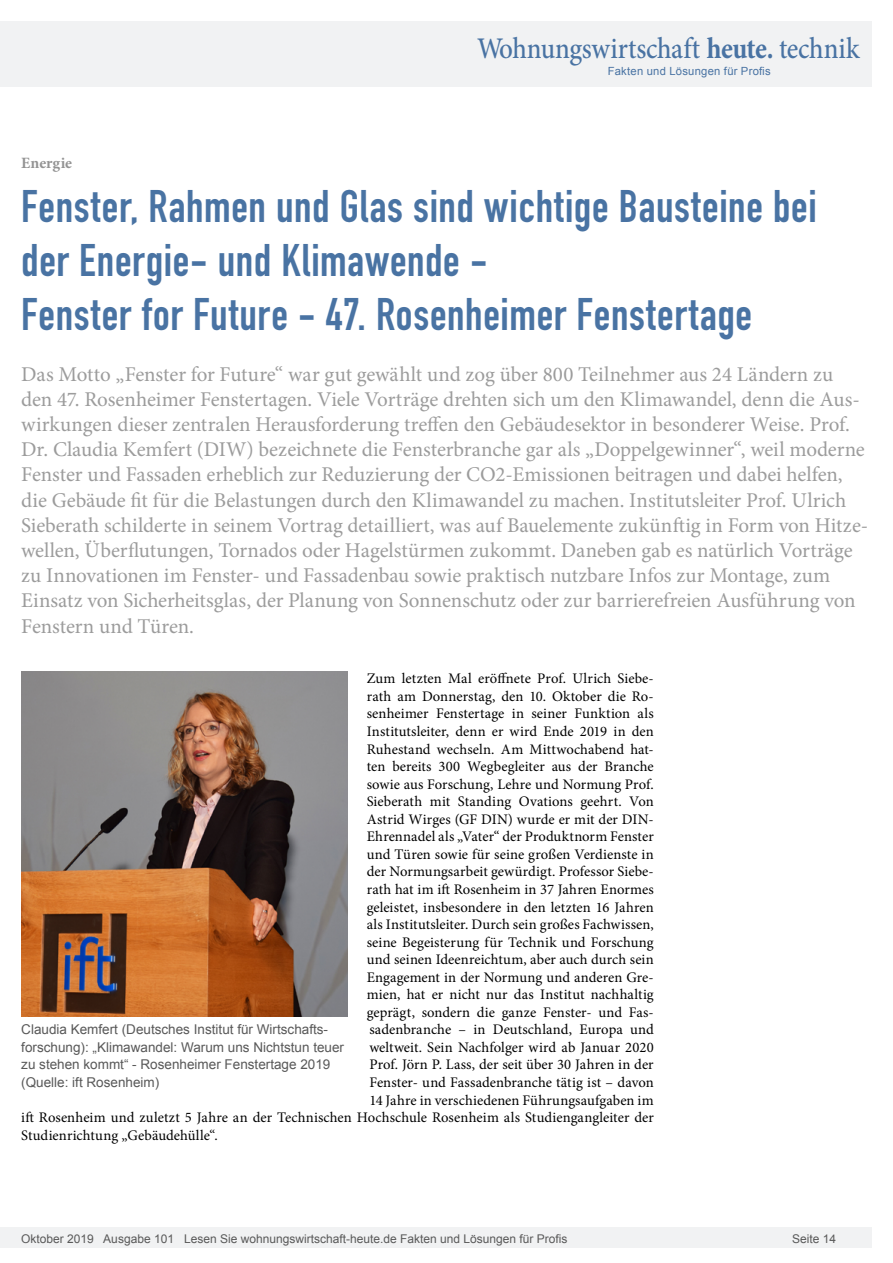
<style>
.page{position:relative;width:893px;height:1263px;background:#fff}
.page>*{position:absolute;margin:0;border:0;box-sizing:border-box;transform-origin:0 0}
.t1{font:45px/54px "DIN Engschrift";letter-spacing:.015em;color:#4973a3}
.t2{font:500 30px "Minion Pro";letter-spacing:-.01em;color:#4973a3;scale:.9 1}
.t3{font:21px/25.2px "Minion Pro";letter-spacing:-.005em;color:#9c9c9c}
.t4{font:700 15.75px "Minion Pro";color:#939393}
.t5{font:14.7px "Minion Pro";letter-spacing:.005em;color:#000}
.t6{font:13.5px/17.5px "Arial";color:#595959}
.t7{font:12px "Arial";color:#595959}
.t8{font:11.25px "Arial";letter-spacing:.025em;color:#4973a3}
.s1{font-weight:700}
</style>
<div class="page">
<div style="left:0;top:1227px;width:872px;height:20px;background:#f1f2f3"></div>
<div style="left:0;top:21px;width:872px;height:66px;background:#f1f2f3"></div>
<img style="left:21px;top:671px;width:327px;height:346px">
<h2 class="t2" style="left:477px;top:28px;width:426px">Wohnungswirtschaft <span class="s1">heute.</span> technik</h2>
<p class="t8" style="left:608px;top:63px;width:165px">Fakten und Lösungen für Profis</p>
<p class="t4" style="left:21px;top:152px;width:52px">Energie</p>
<h1 class="t1" style="left:21px;top:180px;width:797px">Fenster, Rahmen und Glas sind wichtige Bausteine bei der Energie- und Klimawende -<br>Fenster for Future - 47. Rosenheimer Fenstertage</h1>
<p class="t3" style="left:21px;top:361px;width:849px">Das Motto „Fenster for Future“ war gut gewählt und zog über 800 Teilnehmer aus 24 Ländern zu den 47. Rosenheimer Fenstertagen. Viele Vorträge drehten sich um den Klimawandel, denn die Aus&shy;wirkungen dieser zentralen Herausforderung treffen den Gebäudesektor in besonderer Weise. Prof.<br>Dr. Claudia Kemfert (DIW) bezeichnete die Fensterbranche gar als „Doppelgewinner“, weil moderne Fenster und Fassaden erheblich zur Reduzierung der CO2-Emissionen beitragen und dabei helfen, die Gebäude fit für die Belastungen durch den Klimawandel zu machen. Institutsleiter Prof. Ulrich Sieberath schilderte in seinem Vortrag detailliert, was auf Bauelemente zukünftig in Form von Hitze&shy;wellen, Überflutungen, Tornados oder Hagelstürmen zukommt. Daneben gab es natürlich Vorträge zu Innovationen im Fenster- und Fassadenbau sowie praktisch nutzbare Infos zur Montage, zum Einsatz von Sicherheitsglas, der Planung von Sonnenschutz oder zur barrierefreien Ausführung von Fenstern und Türen.</p>
<p class="t5" style="left:367px;top:669px;width:289px">Zum letzten Mal eröffnete Prof. Ulrich Siebe-</p>
<p class="t5" style="left:367px;top:686px;width:289px">rath am Donnerstag, den 10. Oktober die Ro-</p>
<p class="t5" style="left:367px;top:704px;width:289px">senheimer Fenstertage in seiner Funktion als</p>
<p class="t5" style="left:367px;top:721px;width:289px">Institutsleiter, denn er wird Ende 2019 in den</p>
<p class="t5" style="left:367px;top:739px;width:289px">Ruhestand wechseln. Am Mittwochabend hat-</p>
<p class="t5" style="left:367px;top:756px;width:289px">ten bereits 300 Wegbegleiter aus der Branche</p>
<p class="t5" style="left:367px;top:774px;width:289px">sowie aus Forschung, Lehre und Normung Prof.</p>
<p class="t5" style="left:367px;top:792px;width:289px">Sieberath mit Standing Ovations geehrt. Von</p>
<p class="t5" style="left:367px;top:809px;width:289px">Astrid Wirges (GF DIN) wurde er mit der DIN-</p>
<p class="t5" style="left:367px;top:827px;width:289px">Ehrennadel als „Vater“ der Produktnorm Fenster</p>
<p class="t5" style="left:367px;top:844px;width:289px">und Türen sowie für seine großen Verdienste in</p>
<p class="t5" style="left:367px;top:862px;width:289px">der Normungsarbeit gewürdigt. Professor Siebe-</p>
<p class="t5" style="left:367px;top:879px;width:289px">rath hat im ift Rosenheim in 37 Jahren Enormes</p>
<p class="t5" style="left:367px;top:897px;width:289px">geleistet, insbesondere in den letzten 16 Jahren</p>
<p class="t5" style="left:367px;top:914px;width:289px">als Institutsleiter. Durch sein großes Fachwissen,</p>
<p class="t5" style="left:367px;top:932px;width:289px">seine Begeisterung für Technik und Forschung</p>
<p class="t5" style="left:367px;top:950px;width:289px">und seinen Ideenreichtum, aber auch durch sein</p>
<p class="t5" style="left:367px;top:967px;width:289px">Engagement in der Normung und anderen Gre-</p>
<p class="t5" style="left:367px;top:985px;width:289px">mien, hat er nicht nur das Institut nachhaltig</p>
<p class="t5" style="left:367px;top:1002px;width:289px">geprägt, sondern die ganze Fenster- und Fas-</p>
<p class="t5" style="left:369px;top:1020px;width:286px">sadenbranche – in Deutschland, Europa und</p>
<p class="t5" style="left:369px;top:1037px;width:286px">weltweit. Sein Nachfolger wird ab Januar 2020</p>
<p class="t5" style="left:369px;top:1055px;width:286px">Prof. Jörn P. Lass, der seit über 30 Jahren in der</p>
<p class="t5" style="left:369px;top:1072px;width:286px">Fenster- und Fassadenbranche tätig ist – davon</p>
<p class="t5" style="left:369px;top:1090px;width:286px">14 Jahre in verschiedenen Führungsaufgaben im</p>
<p class="t5" style="left:21px;top:1107px;width:634px">ift Rosenheim und zuletzt 5 Jahre an der Technischen Hochschule Rosenheim als Studiengangleiter der</p>
<p class="t5" style="left:21px;top:1125px;width:198px">Studienrichtung „Gebäudehülle“.</p>
<p class="t6" style="left:21px;top:1021px;width:324px">Claudia Kemfert (Deutsches Institut für Wirtschafts&shy;forschung): „Klimawandel: Warum uns Nichtstun teuer zu stehen kommt“ - Rosenheimer Fenstertage 2019 (Quelle: ift Rosenheim)</p>
<p class="t7" style="left:21px;top:1230px;width:548px">Oktober 2019 Ausgabe 101 Lesen Sie wohnungswirtschaft-heute.de Fakten und Lösungen für Profis</p>
<p class="t7" style="left:792px;top:1231px;width:46px">Seite 14</p>
</div>
